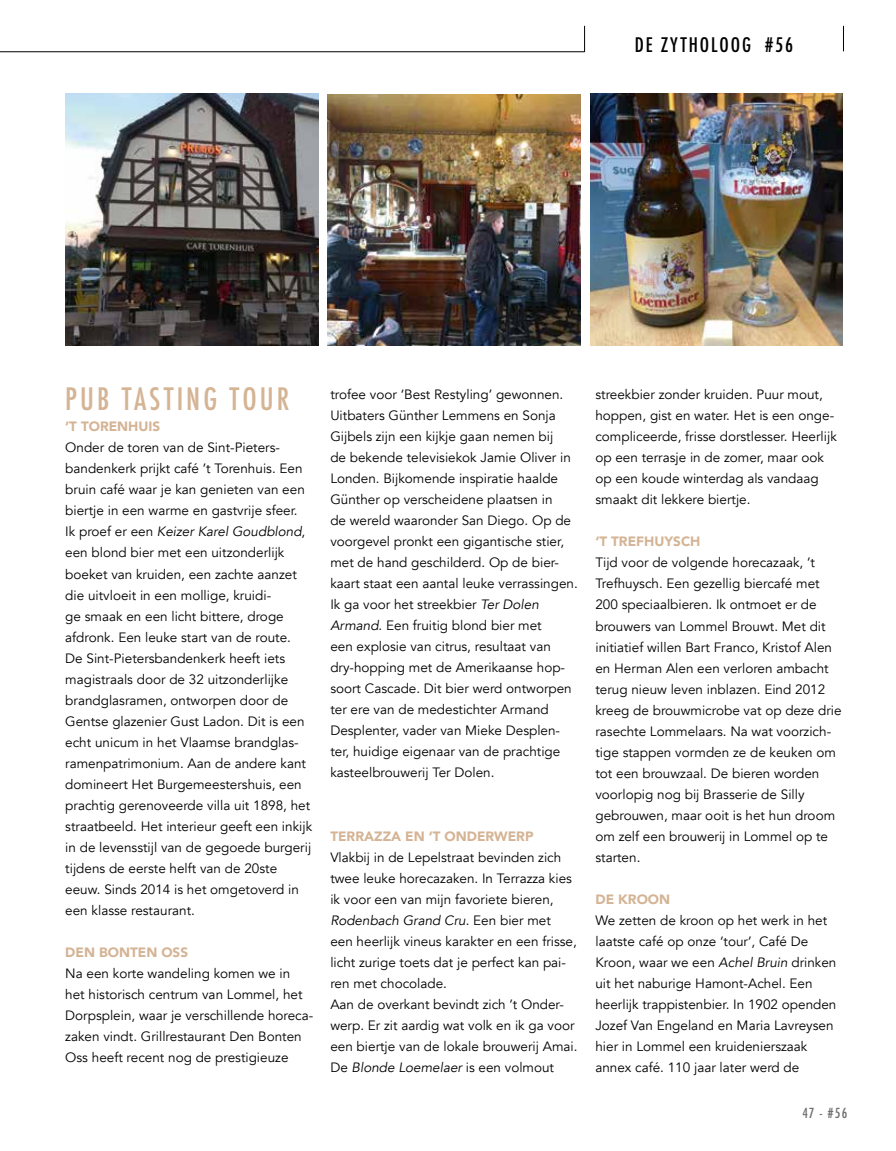
<style>
.page{position:relative;width:896px;height:1151px;background:#fff}
.page>*{position:absolute;margin:0;border:0;box-sizing:border-box;transform-origin:0 0}
.t1{font:500 condensed 30px "Futura";letter-spacing:.1em;color:#d4b494}
.t2{font:500 condensed 19.5px "Futura";letter-spacing:.1em;color:#000}
.t3{font:13.5px/21px "Avenir";color:#000}
.t4{font:900 13.5px "Avenir";color:#d4b494}
.t5{font:500 condensed 13.5px "Futura";color:#706f6f}
.s1{font-style:italic}
</style>
<div class="page">
<svg style="left:584px;top:26px;width:1px;height:26px"></svg>
<hr style="left:0;top:51px;width:584px;height:1px;background:#000">
<img style="left:590px;top:94px;width:252px;height:251px">
<img style="left:327px;top:94px;width:253px;height:251px">
<img style="left:66px;top:94px;width:252px;height:251px">
<h2 class="t2" style="left:634px;top:32px;width:160px">DE ZYTHOLOOG #56</h2>
<h1 class="t1" style="left:65px;top:380px;width:225px">PUB TASTING TOUR</h1>
<p class="t4" style="left:65px;top:415px;width:96px">‘T TORENHUIS</p>
<p class="t3" style="left:65px;top:437px;width:248px">Onder de toren van de Sint-Pieters&shy;bandenkerk prijkt café ’t Torenhuis. Een bruin café waar je kan genieten van een biertje in een warme en gastvrije sfeer.<br>Ik proef er een <span class="s1">Keizer Karel Goudblond</span>, een blond bier met een uitzonderlijk boeket van kruiden, een zachte aanzet die uitvloeit in een mollige, kruidi-<br>ge smaak en een licht bittere, droge afdronk. Een leuke start van de route.<br>De Sint-Pietersbandenkerk heeft iets magistraals door de 32 uitzonderlijke brandglasramen, ontworpen door de Gentse glazenier Gust Ladon. Dit is een echt unicum in het Vlaamse brandglas&shy;ramenpatrimonium. Aan de andere kant domineert Het Burgemeestershuis, een prachtig gerenoveerde villa uit 1898, het straatbeeld. Het interieur geeft een inkijk in de levensstijl van de gegoede burgerij tijdens de eerste helft van de 20ste eeuw. Sinds 2014 is het omgetoverd in een klasse restaurant.</p>
<p class="t4" style="left:65px;top:940px;width:124px">DEN BONTEN OSS</p>
<p class="t3" style="left:65px;top:962px;width:249px">Na een korte wandeling komen we in<br>het historisch centrum van Lommel, het Dorpsplein, waar je verschillende horeca&shy;zaken vindt. Grillrestaurant Den Bonten Oss heeft recent nog de prestigieuze</p>
<p class="t3" style="left:330px;top:384px;width:249px">trofee voor ‘Best Restyling’ gewonnen.<br>Uitbaters Günther Lemmens en Sonja Gijbels zijn een kijkje gaan nemen bij<br>de bekende televisiekok Jamie Oliver in Londen. Bijkomende inspiratie haalde Günther op verscheidene plaatsen in<br>de wereld waaronder San Diego. Op de voorgevel pronkt een gigantische stier, met de hand geschilderd. Op de bier&shy;kaart staat een aantal leuke verrassingen.<br>Ik ga voor het streekbier <span class="s1">Ter Dolen Armand</span>. Een fruitig blond bier met<br>een explosie van citrus, resultaat van dry-hopping met de Amerikaanse hop&shy;soort Cascade. Dit bier werd ontworpen ter ere van de medestichter Armand Desplenter, vader van Mieke Desplen&shy;ter, huidige eigenaar van de prachtige kasteelbrouwerij Ter Dolen.</p>
<p class="t4" style="left:330px;top:824px;width:204px">TERRAZZA EN ‘T ONDERWERP</p>
<p class="t3" style="left:330px;top:846px;width:248px">Vlakbij in de Lepelstraat bevinden zich twee leuke horecazaken. In Terrazza kies ik voor een van mijn favoriete bieren, <span class="s1">Rodenbach Grand Cru</span>. Een bier met<br>een heerlijk vineus karakter en een frisse, licht zurige toets dat je perfect kan pai&shy;ren met chocolade.<br>Aan de overkant bevindt zich ’t Onder&shy;werp. Er zit aardig wat volk en ik ga voor een biertje van de lokale brouwerij Amai.<br>De <span class="s1">Blonde Loemelaer</span> is een volmout</p>
<p class="t3" style="left:595px;top:384px;width:243px">streekbier zonder kruiden. Puur mout, hoppen, gist en water. Het is een onge&shy;compliceerde, frisse dorstlesser. Heerlijk op een terrasje in de zomer, maar ook op een koude winterdag als vandaag smaakt dit lekkere biertje.</p>
<p class="t4" style="left:595px;top:530px;width:106px">‘T TREFHUYSCH</p>
<p class="t3" style="left:595px;top:552px;width:248px">Tijd voor de volgende horecazaak, ’t Trefhuysch. Een gezellig biercafé met 200 speciaalbieren. Ik ontmoet er de brouwers van Lommel Brouwt. Met dit initiatief willen Bart Franco, Kristof Alen en Herman Alen een verloren ambacht terug nieuw leven inblazen. Eind 2012 kreeg de brouwmicrobe vat op deze drie rasechte Lommelaars. Na wat voorzich&shy;tige stappen vormden ze de keuken om tot een brouwzaal. De bieren worden voorlopig nog bij Brasserie de Silly gebrouwen, maar ooit is het hun droom om zelf een brouwerij in Lommel op te starten.</p>
<p class="t4" style="left:595px;top:887px;width:76px">DE KROON</p>
<p class="t3" style="left:595px;top:909px;width:242px">We zetten de kroon op het werk in het laatste café op onze ‘tour’, Café De Kroon, waar we een <span class="s1">Achel Bruin</span> drinken uit het naburige Hamont-Achel. Een heerlijk trappistenbier. In 1902 openden Jozef Van Engeland en Maria Lavreysen hier in Lommel een kruidenierszaak annex café. 110 jaar later werd de</p>
<p class="t5" style="left:801px;top:1103px;width:46px">47 - #56</p>
</div>
